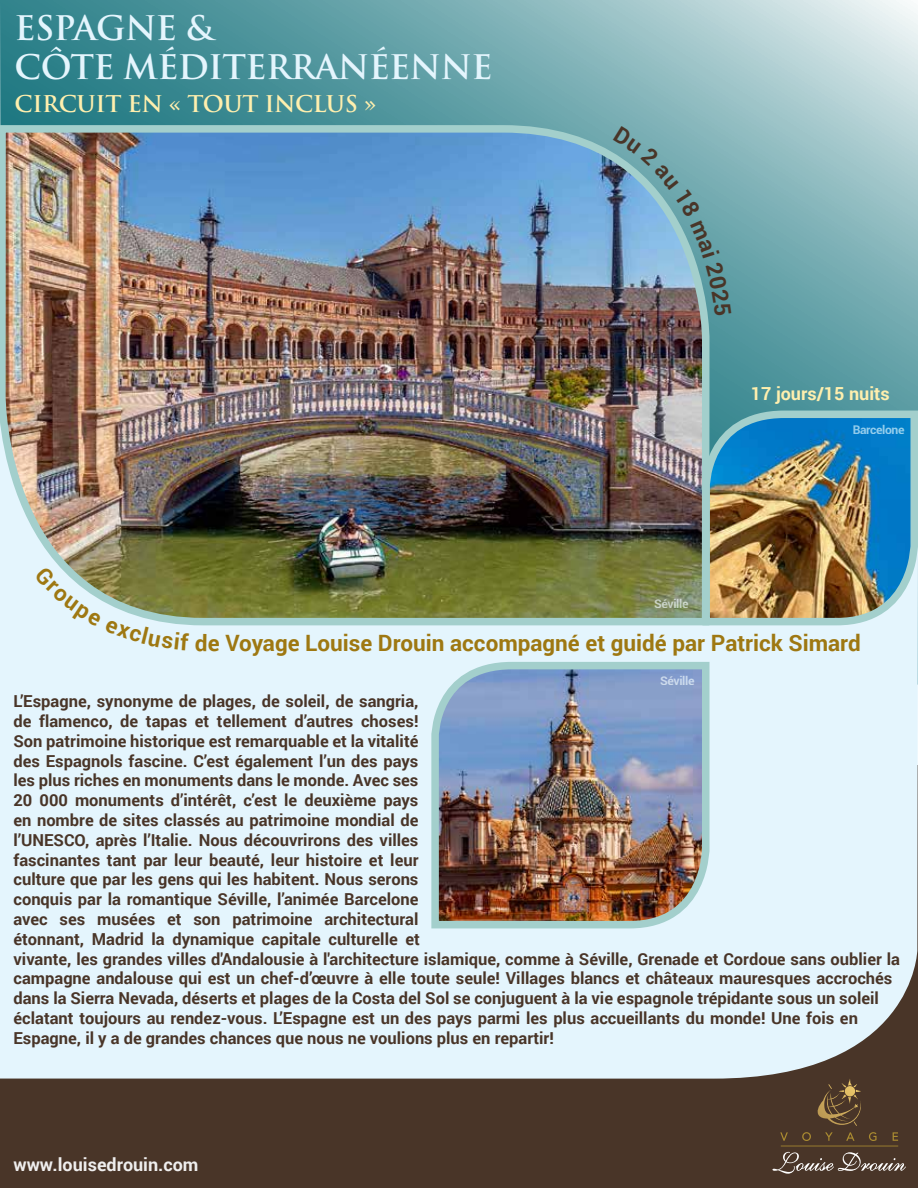
<style>
.page{position:relative;width:918px;height:1188px;background:#fff}
.page>*{position:absolute;margin:0;border:0;box-sizing:border-box;transform-origin:0 0}
.t1{font:700 33px/39.6px "Trajan Pro";letter-spacing:-.02em;color:#e4f5fd}
.t2{font:700 22.5px "Roboto";color:#9e7812}
.t3{font:700 22.5px "Trajan Pro";letter-spacing:-.02em;color:#ffefae}
.t4{font:700 18px "Roboto";color:#efeeee}
.t5{font:700 18px "Roboto";color:#ffefae}
.t6{font:700 16.5px/19.8px "Roboto";color:#493528}
.t7{font:700 12px "Roboto";letter-spacing:-.03em;color:#e4f5fd}
</style>
<div class="page">
<svg style="left:0;top:0;width:918px;height:351px;background:#76acb2"></svg>
<div style="left:0;top:766px;width:918px;height:422px;background:#493528"></div>
<svg style="left:713px;top:351px;width:205px;height:728px;background:#cce0e7"></svg>
<img style="left:0;top:121px;width:713px;height:958px">
<img style="left:699px;top:407px;width:219px;height:222px">
<img style="left:428px;top:658px;width:285px;height:274px">
<svg style="left:780px;top:1132px;width:118px;height:9px"></svg>
<svg style="left:773px;top:1152px;width:133px;height:22px"></svg>
<svg style="left:817px;top:1079px;width:44px;height:47px"></svg>
<hr style="left:781px;top:1146px;width:117px;height:1px;background:#ab8c31">
<svg style="left:35px;top:566px;width:154px;height:84px;background:#bdcbbb"></svg>
<svg style="left:196px;top:633px;width:11px;height:18px"></svg>
<svg style="left:613px;top:126px;width:118px;height:189px;background:#77a2b1"></svg>
<h1 class="t1" style="left:15px;top:9px;width:480px">ESPAGNE &amp;<br>CÔTE MÉDITERRANÉENNE</h1>
<h2 class="t3" style="left:15px;top:90px;width:363px">CIRCUIT EN « TOUT INCLUS »</h2>
<p class="t5" style="left:751px;top:381px;width:140px">17 jours/15 nuits</p>
<p class="t7" style="left:853px;top:421px;width:53px">Barcelone</p>
<p class="t7" style="left:654px;top:595px;width:36px">Séville</p>
<h2 class="t2" style="left:208px;top:627px;width:654px">e Voyage Louise Drouin accompagné et guidé par Patrick Simard</h2>
<p class="t6" style="left:14px;top:691px;width:888px">L’Espagne, synonyme de plages, de soleil, de sangria,<br>de flamenco, de tapas et tellement d’autres choses!<br>Son patrimoine historique est remarquable et la vitalité<br>des Espagnols fascine. C’est également l’un des pays<br>les plus riches en monuments dans le monde. Avec ses<br>20 000 monuments d’intérêt, c’est le deuxième pays<br>en nombre de sites classés au patrimoine mondial de<br>l’UNESCO, après l’Italie. Nous découvrirons des villes<br>fascinantes tant par leur beauté, leur histoire et leur<br>culture que par les gens qui les habitent. Nous serons<br>conquis par la romantique Séville, l’animée Barcelone<br>avec ses musées et son patrimoine architectural<br>étonnant, Madrid la dynamique capitale culturelle et<br>vivante, les grandes villes d'Andalousie à l'architecture islamique, comme à Séville, Grenade et Cordoue sans oublier la campagne andalouse qui est un chef-d’œuvre à elle toute seule! Villages blancs et châteaux mauresques accrochés dans la Sierra Nevada, déserts et plages de la Costa del Sol se conjuguent à la vie espagnole trépidante sous un soleil éclatant toujours au rendez-vous. L’Espagne est un des pays parmi les plus accueillants du monde! Une fois en Espagne, il y a de grandes chances que nous ne voulions plus en repartir!</p>
<p class="t7" style="left:660px;top:672px;width:36px">Séville</p>
<p class="t4" style="left:14px;top:1152px;width:187px">www.louisedrouin.com</p>
</div>
